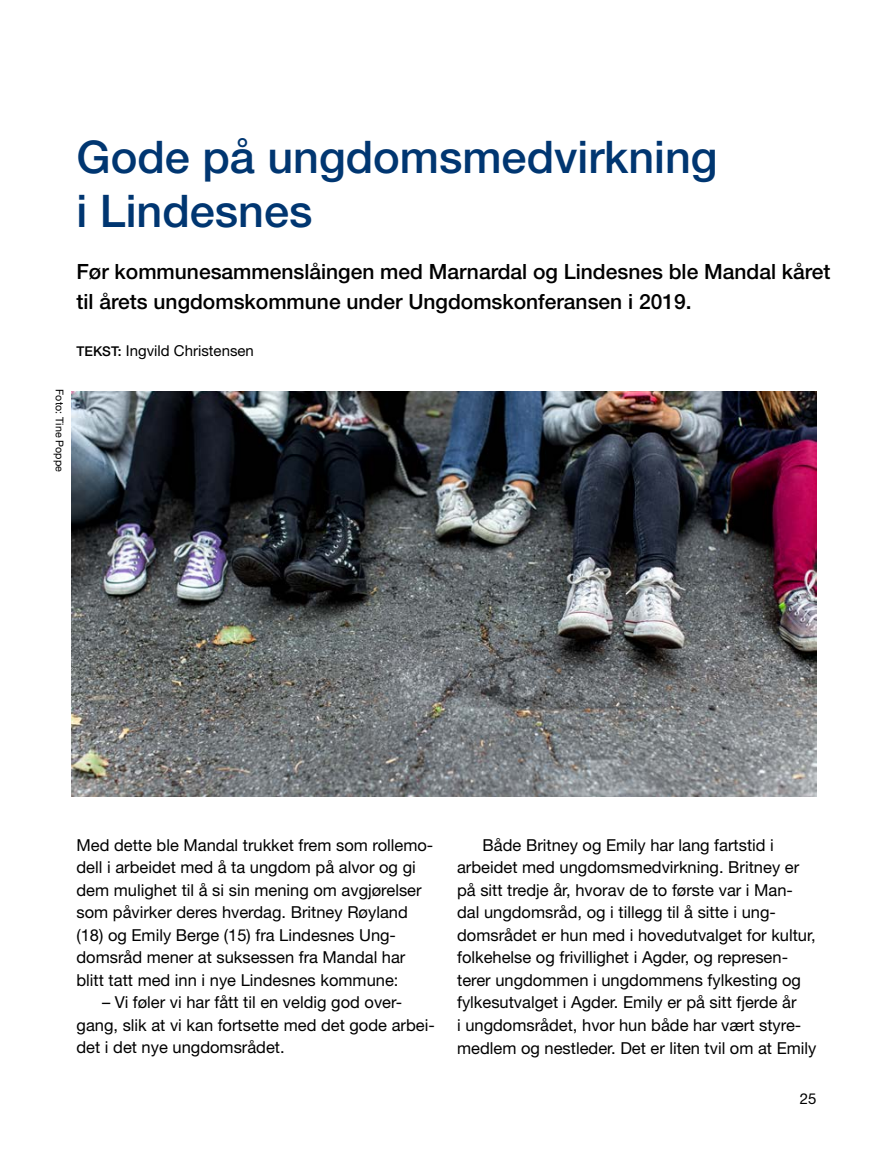
<style>
.page{position:relative;width:893px;height:1149px;background:#fff}
.page>*{position:absolute;margin:0;border:0;box-sizing:border-box;transform-origin:0 0}
.t1{font:500 45px/54px "Helvetica Neue LT Pro";color:#003671}
.t2{font:500 21px/30px "Helvetica Neue LT Pro";color:#000}
.t3{font:16.5px/22.5px "Helvetica Neue LT Pro";color:#000}
.t4{font:15px "Helvetica Neue LT Pro";color:#000}
.t5{font:10.65px "Helvetica Neue LT Pro";color:#000}
.s1{font-weight:500;font-size:13.5px}
</style>
<div class="page">
<img style="left:72px;top:391px;width:744px;height:405px">
<h1 class="t1" style="left:77px;top:129px;width:642px">Gode på ungdomsmedvirkning i Lindesnes</h1>
<p class="t5" style="left:66px;top:389px;width:84px;rotate:90deg">Foto: Tine Poppe</p>
<p class="t2" style="left:77px;top:256px;width:755px">Før kommunesammenslåingen med Marnardal og Lindesnes ble Mandal kåret til årets ungdomskommune under Ungdomskonferansen i 2019.</p>
<p class="t4" style="left:77px;top:341px;width:179px"><span class="s1">TEKST:</span> Ingvild Christensen</p>
<p class="t3" style="left:77px;top:833px;width:358px">Med dette ble Mandal trukket frem som rollemo&shy;dell i arbeidet med å ta ungdom på alvor og gi dem mulighet til å si sin mening om avgjørelser som påvirker deres hverdag. Britney Røyland (18) og Emily Berge (15) fra Lindesnes Ung&shy;domsråd mener at suksessen fra Mandal har blitt tatt med inn i nye Lindesnes kommune:</p>
<p class="t3" style="left:77px;top:990px;width:360px;text-indent:26px">– Vi føler vi har fått til en veldig god over&shy;gang, slik at vi kan fortsette med det gode arbei&shy;det i det nye ungdomsrådet.</p>
<p class="t3" style="left:457px;top:833px;width:361px;text-indent:26px">Både Britney og Emily har lang fartstid i arbeidet med ungdomsmedvirkning. Britney er på sitt tredje år, hvorav de to første var i Man&shy;dal ungdomsråd, og i tillegg til å sitte i ung&shy;domsrådet er hun med i hovedutvalget for kultur, folkehelse og frivillighet i Agder, og represen&shy;terer ungdommen i ungdommens fylkesting og fylkesutvalget i Agder. Emily er på sitt fjerde år<br>i ungdomsrådet, hvor hun både har vært styre&shy;medlem og nestleder. Det er liten tvil om at Emily</p>
<p class="t4" style="left:800px;top:1088px;width:18px">25</p>
</div>
